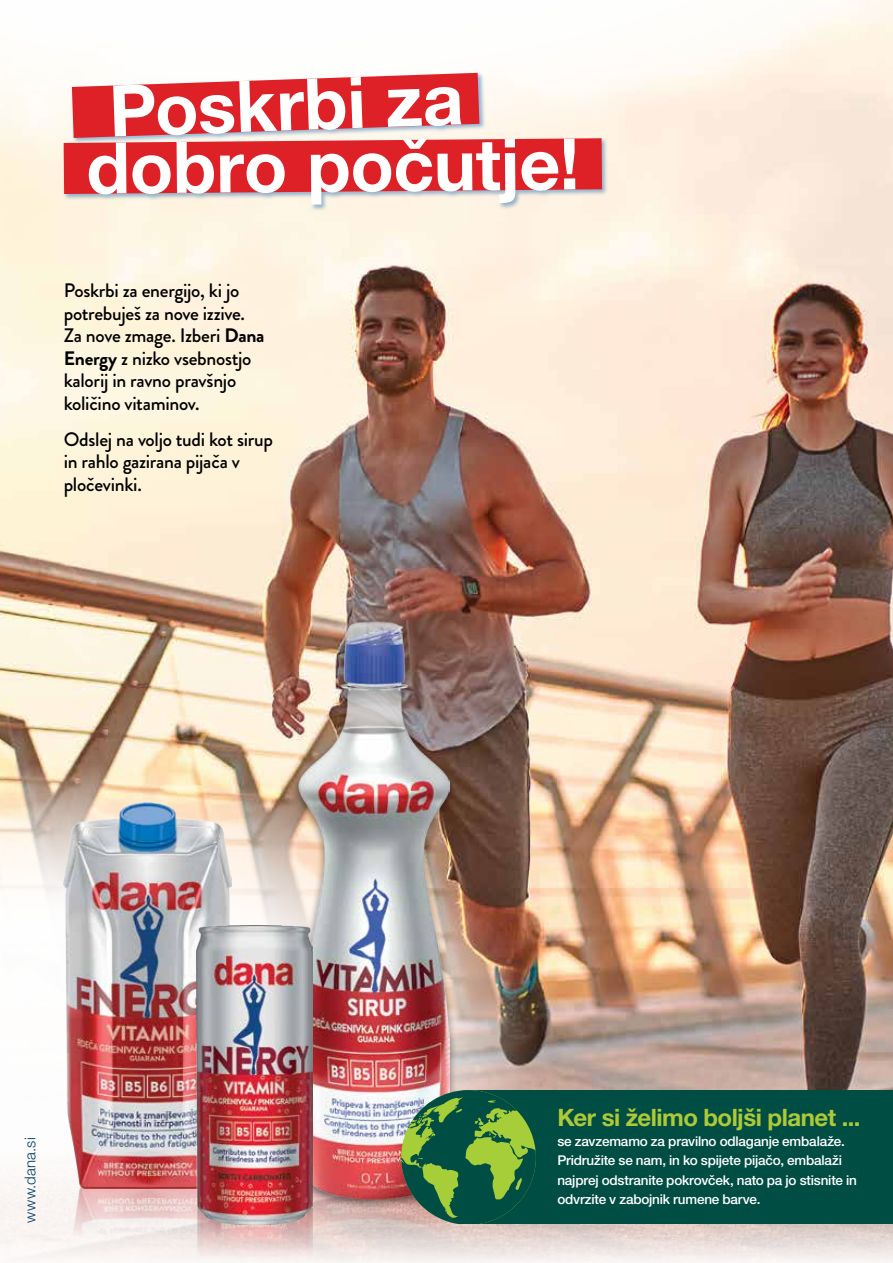
<style>
.page{position:relative;width:893px;height:1263px;background:#fff}
.page>*{position:absolute;margin:0;border:0;box-sizing:border-box;transform-origin:0 0}
.t1{font:700 71.25px "Helvetica Neue LT Pro";letter-spacing:-.015em;color:#fff}
.t2{font:700 24px "Helvetica Neue LT Pro";letter-spacing:-.02em;color:#aec937}
.t3{font:500 19.5px/22.5px "Brandon Grotesque";letter-spacing:-.015em;color:#000}
.t4{font:300 15px "Helvetica Neue LT Pro";letter-spacing:.02em;color:#054166}
.t5{font:500 13.5px/19.5px "Helvetica Neue LT Pro";letter-spacing:-.015em;color:#fff}
.s1{font-weight:700}
</style>
<div class="page">
<img style="left:0;top:209px;width:893px;height:1054px">
<img style="left:0;top:760px;width:542px;height:503px">
<svg style="left:0;top:0;width:893px;height:209px;fill:#fefbf6"></svg>
<div style="left:62px;top:137px;width:547px;height:74px;background:#0054a6;opacity:.42"></div>
<svg style="left:64px;top:73px;width:538px;height:121px;background:#e25559"></svg>
<img style="left:313px;top:1210px;width:137px;height:48px">
<div style="left:290px;top:618px;width:167px;height:592px;background:#000;opacity:.5"></div>
<img style="left:298px;top:621px;width:151px;height:577px">
<img style="left:64px;top:1188px;width:132px;height:56px">
<img style="left:64px;top:802px;width:167px;height:386px">
<img style="left:196px;top:1225px;width:117px;height:36px">
<img style="left:196px;top:926px;width:117px;height:299px">
<div style="left:466px;top:1090px;width:427px;height:134px;background:#004d43"></div>
<svg style="left:401px;top:1090px;width:135px;height:134px"></svg>
<h1 class="t1" style="left:108px;top:67px;width:356px;rotate:-2deg">Poskrbi za</h1>
<h1 class="t1" style="left:87px;top:122px;width:495px">dobro počutje!</h1>
<p class="t3" style="left:64px;top:280px;width:202px">Poskrbi za energijo, ki jo potrebuješ za nove izzive.<br>Za nove zmage. Izberi <span class="s1">Dana<br>Energy</span> z nizko vsebnostjo kalorij in ravno pravšnjo količino vitaminov.</p>
<p class="t3" style="left:64px;top:428px;width:211px">Odslej na voljo tudi kot sirup in rahlo gazirana pijača v pločevinki.</p>
<p class="t4" style="left:21px;top:1223px;width:87px;rotate:-90deg">www.dana.si</p>
<p class="t2" style="left:557px;top:1103px;width:305px">Ker si želimo boljši planet ...</p>
<p class="t5" style="left:557px;top:1131px;width:301px">se zavzemamo za pravilno odlaganje embalaže.<br>Pridružite se nam, in ko spijete pijačo, embalaži najprej odstranite pokrovček, nato pa jo stisnite in odvrzite v zabojnik rumene barve.</p>
</div>
